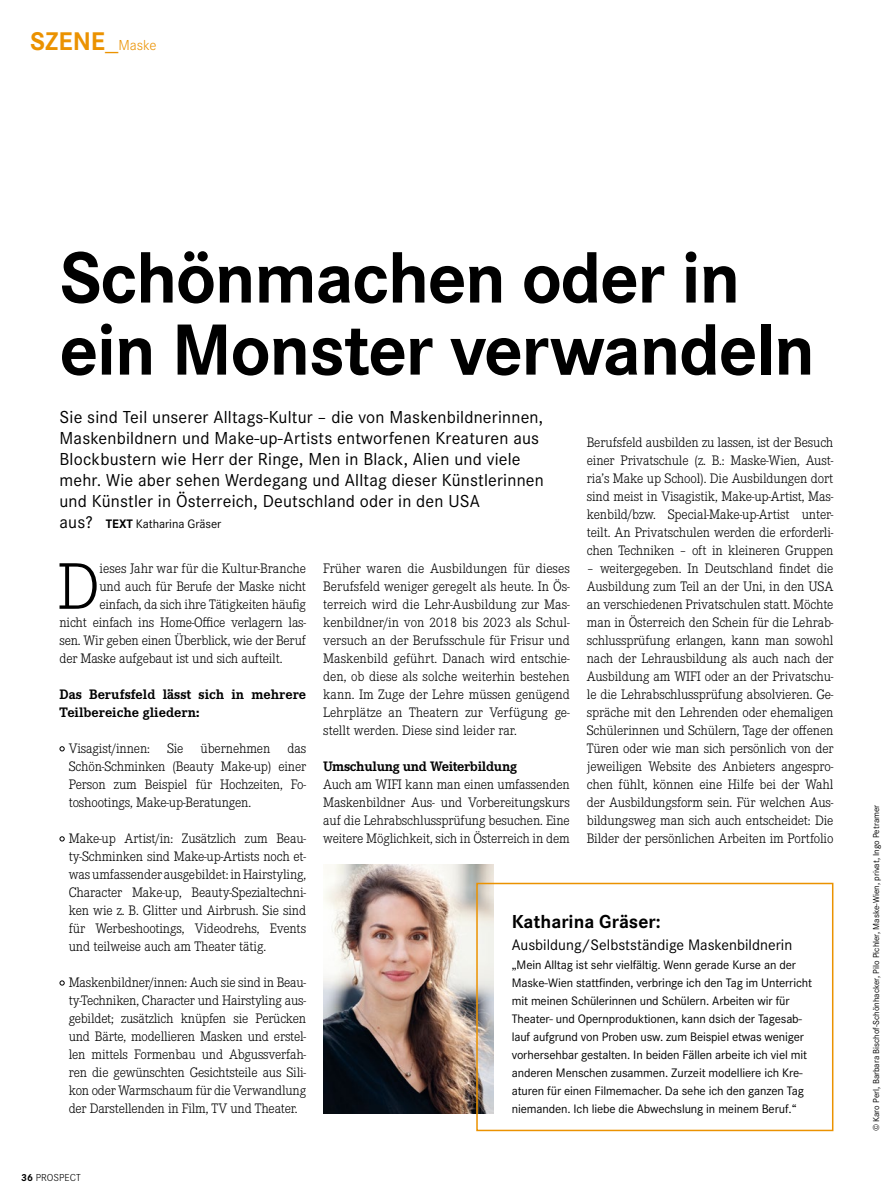
<style>
.page{position:relative;width:893px;height:1200px;background:#fff}
.page>*{position:absolute;margin:0;border:0;box-sizing:border-box;transform-origin:0 0}
.t1{font:700 75px/72px "Corporate S";letter-spacing:-.02em;color:#000}
.t2{font:300 68.25px "Corporate E";color:#000}
.t3{font:700 26.55px "Corporate S";color:#eb9200}
.t4{font:700 19.5px "Corporate S";color:#000}
.t5{font:18px/21px "Corporate S";letter-spacing:.01em;color:#000}
.t6{font:15.75px "Corporate S";color:#000}
.t7{font:300 14.25px/18px "Corporate E";letter-spacing:-.01em;color:#000;text-align:justify}
.t8{font:700 14.25px/18px "Corporate E";color:#000}
.t9{font:700 14.25px "Corporate E";letter-spacing:-.02em;color:#000}
.t10{font:12.75px/18px "Corporate S";letter-spacing:-.01em;color:#000}
.t11{font:300 10.5px "Corporate S";color:#000}
.t12{font:9px "Corporate S";color:#000}
.s1{font-weight:300}
.s2{font-weight:300;font-size:15px}
.s3{font-size:18px}
.s4{font-weight:700}
</style>
<div class="page">
<svg style="left:60px;top:746px;width:5px;height:5px"></svg>
<svg style="left:60px;top:836px;width:5px;height:5px"></svg>
<svg style="left:60px;top:980px;width:5px;height:5px"></svg>
<img style="left:323px;top:864px;width:170px;height:248px">
<div style="left:476px;top:882px;width:357px;height:248px;border:2px solid #eb9200"></div>
<h3 class="t3" style="left:30px;top:32px;width:128px">SZENE<span class="s1">_</span><span class="s2">Maske</span></h3>
<h1 class="t1" style="left:60px;top:249px;width:757px">Schönmachen oder in ein Monster verwandeln</h1>
<p class="t5" style="left:60px;top:406px;width:486px">Sie sind Teil unserer Alltags-Kultur – die von Maskenbildnerinnen, Maskenbildnern und Make-up-Artists entworfenen Kreaturen aus Blockbustern wie Herr der Ringe, Men in Black, Alien und viele mehr. Wie aber sehen Werdegang und Alltag dieser Künstlerinnen und Künstler in Österreich, Deutschland oder in den USA</p>
<p class="t10" style="left:60px;top:514px;width:163px"><span class="s3">aus?</span> <span class="s4">TEXT</span> Katharina Gräser</p>
<p class="t7" style="left:587px;top:433px;width:248px">Berufsfeld ausbilden zu lassen, ist der Besuch einer Privatschule (z. B.: Maske-Wien, Aust&shy;ria’s Make up School). Die Ausbildungen dort sind meist in Visagistik, Make-up-Artist, Mas&shy;kenbild/bzw. Special-Make-up-Artist unter&shy;teilt. An Privatschulen werden die erforderli&shy;chen Techniken – oft in kleineren Gruppen</p>
<p class="t7" style="left:587px;top:559px;width:248px">– weitergegeben. In Deutschland findet die Ausbildung zum Teil an der Uni, in den USA an verschiedenen Privatschulen statt. Möchte man in Österreich den Schein für die Lehrab&shy;schlussprüfung erlangen, kann man sowohl nach der Lehrausbildung als auch nach der Ausbildung am WIFI oder an der Privatschu&shy;le die Lehrabschlussprüfung absolvieren. Ge&shy;spräche mit den Lehrenden oder ehemaligen Schülerinnen und Schülern, Tage der offenen Türen oder wie man sich persönlich von der jeweiligen Website des Anbieters angespro&shy;chen fühlt, können eine Hilfe bei der Wahl der Ausbildungsform sein. Für welchen Aus&shy;bildungsweg man sich auch entscheidet: Die Bilder der persönlichen Arbeiten im Portfolio</p>
<h2 class="t2" style="left:57px;top:552px;width:44px">D</h2>
<p class="t7" style="left:100px;top:559px;width:208px">ieses Jahr war für die Kultur-Branche</p>
<p class="t7" style="left:323px;top:559px;width:248px">Früher waren die Ausbildungen für dieses Berufsfeld weniger geregelt als heute. In Ös&shy;terreich wird die Lehr-Ausbildung zur Mas&shy;kenbildner/in von 2018 bis 2023 als Schul&shy;versuch an der Berufsschule für Frisur und Maskenbild geführt. Danach wird entschie&shy;den, ob diese als solche weiterhin bestehen kann. Im Zuge der Lehre müssen genügend Lehrplätze an Theatern zur Verfügung ge&shy;stellt werden. Diese sind leider rar.</p>
<p class="t9" style="left:323px;top:761px;width:195px">Umschulung und Weiterbildung</p>
<p class="t7" style="left:323px;top:775px;width:248px">Auch am WIFI kann man einen umfassenden Maskenbildner Aus- und Vorbereitungskurs auf die Lehrabschlussprüfung besuchen. Eine weitere Möglichkeit, sich in Österreich in dem</p>
<p class="t7" style="left:100px;top:577px;width:208px">und auch für Berufe der Maske nicht</p>
<p class="t7" style="left:100px;top:595px;width:208px">einfach, da sich ihre Tätigkeiten häufig</p>
<p class="t7" style="left:60px;top:613px;width:248px">nicht einfach ins Home-Office verlagern las-</p>
<p class="t7" style="left:60px;top:631px;width:248px">sen. Wir geben einen Überblick, wie der Beruf</p>
<p class="t7" style="left:60px;top:649px;width:224px">der Maske aufgebaut ist und sich aufteilt.</p>
<p class="t8" style="left:60px;top:686px;width:248px">Das Berufsfeld lässt sich in mehrere<br>Teilbereiche gliedern:</p>
<p class="t7" style="left:69px;top:739px;width:239px">Visagist/innen: Sie übernehmen das Schön-Schminken (Beauty Make-up) einer Person zum Beispiel für Hochzeiten, Fo&shy;toshootings, Make-up-Beratungen.</p>
<p class="t7" style="left:69px;top:829px;width:239px">Make-up Artist/in: Zusätzlich zum Beau&shy;ty-Schminken sind Make-up-Artists noch et&shy;was umfassender ausgebildet: in Hairstyling, Character Make-up, Beauty-Spezialtechni&shy;ken wie z. B. Glitter und Airbrush. Sie sind für Werbeshootings, Videodrehs, Events und teilweise auch am Theater tätig.</p>
<p class="t7" style="left:69px;top:973px;width:239px">Maskenbildner/innen: Auch sie sind in Beau&shy;ty-Techniken, Character und Hairstyling aus&shy;gebildet; zusätzlich knüpfen sie Perücken und Bärte, modellieren Masken und erstel&shy;len mittels Formenbau und Abgussverfah&shy;ren die gewünschten Gesichtsteile aus Sili&shy;kon oder Warmschaum für die Verwandlung der Darstellenden in Film, TV und Theater.</p>
<h3 class="t4" style="left:512px;top:914px;width:150px">Katharina Gräser:</h3>
<p class="t6" style="left:512px;top:936px;width:282px">Ausbildung/Selbstständige Maskenbildnerin</p>
<p class="t10" style="left:512px;top:955px;width:302px">„Mein Alltag ist sehr vielfältig. Wenn gerade Kurse an der Maske-Wien stattfinden, verbringe ich den Tag im Unterricht mit meinen Schülerinnen und Schülern. Arbeiten wir für Theater- und Opernproduktionen, kann dsich der Tagesab&shy;lauf aufgrund von Proben usw. zum Beispiel etwas weniger vorhersehbar gestalten. In beiden Fällen arbeite ich viel mit anderen Menschen zusammen. Zurzeit modelliere ich Kre&shy;aturen für einen Filmemacher. Da sehe ich den ganzen Tag niemanden. Ich liebe die Abwechslung in meinem Beruf.“</p>
<p class="t11" style="left:21px;top:1173px;width:61px"><span class="s4">36</span> PROSPECT</p>
<p class="t12" style="left:871px;top:1130px;width:328px;rotate:-90deg">© Karo Perl, Barbara Bischof-Schönhacker, Pilo Pichler, Maske-Wien, privat, Ingo Petramer</p>
</div>
